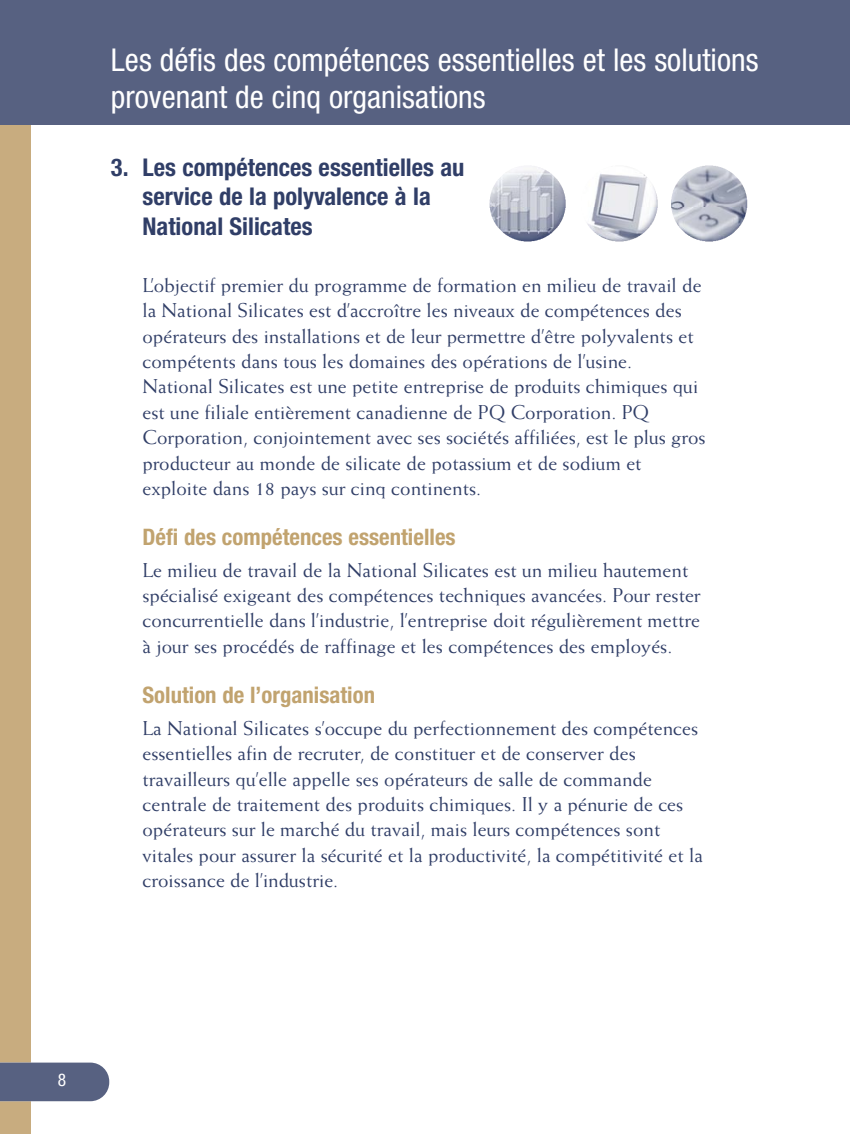
<style>
.page{position:relative;width:851px;height:1134px;background:#fff}
.page>*{position:absolute;margin:0;border:0;box-sizing:border-box;transform-origin:0 0}
.t1{font:condensed 31.5px/37.8px "Helvetica Neue";color:#fff}
.t2{font:700 condensed 24.5px/29.6px "Helvetica Neue";color:#303e67}
.t3{font:700 condensed 22.75px "Helvetica Neue";color:#c1a36f}
.t4{font:20.12px/25.4px "Weiss";color:#303e67}
.t5{font:condensed 17.5px "Helvetica Neue";color:#fff}
</style>
<div class="page">
<div style="left:0;top:0;width:30px;height:1134px;background:#c8ac7f"></div>
<div style="left:0;top:1063px;width:109px;height:38px;background:#576181"></div>
<div style="left:0;top:0;width:849px;height:125px;background:#576181"></div>
<img style="left:489px;top:166px;width:76px;height:75px">
<img style="left:587px;top:174px;width:70px;height:67px">
<img style="left:671px;top:165px;width:76px;height:76px">
<p class="t1" style="left:111px;top:43px;width:649px">Les défis des compétences essentielles et les solutions provenant de cinq organisations</p>
<p class="t2" style="left:142px;top:154px;width:323px;text-indent:-32px">3. Les compétences essentielles au service de la polyvalence à la<br>National Silicates</p>
<p class="t4" style="left:142px;top:274px;width:564px">L’objectif premier du programme de formation en milieu de travail de la National Silicates est d’accroître les niveaux de compétences des opérateurs des installations et de leur permettre d’être polyvalents et compétents dans tous les domaines des opérations de l’usine.<br>National Silicates est une petite entreprise de produits chimiques qui est une filiale entièrement canadienne de PQ Corporation. PQ Corporation, conjointement avec ses sociétés affiliées, est le plus gros producteur au monde de silicate de potassium et de sodium et exploite dans 18 pays sur cinq continents.</p>
<p class="t3" style="left:142px;top:529px;width:315px">Défi des compétences essentielles</p>
<p class="t4" style="left:142px;top:559px;width:559px">Le milieu de travail de la National Silicates est un milieu hautement spécialisé exigeant des compétences techniques avancées. Pour rester concurrentielle dans l’industrie, l’entreprise doit régulièrement mettre à jour ses procédés de raffinage et les compétences des employés.</p>
<p class="t3" style="left:142px;top:687px;width:234px">Solution de l’organisation</p>
<p class="t4" style="left:142px;top:717px;width:562px">La National Silicates s’occupe du perfectionnement des compétences essentielles afin de recruter, de constituer et de conserver des travailleurs qu’elle appelle ses opérateurs de salle de commande centrale de traitement des produits chimiques. Il y a pénurie de ces opérateurs sur le marché du travail, mais leurs compétences sont vitales pour assurer la sécurité et la productivité, la compétitivité et la croissance de l’industrie.</p>
<p class="t5" style="left:58px;top:1073px;width:10px">8</p>
</div>
